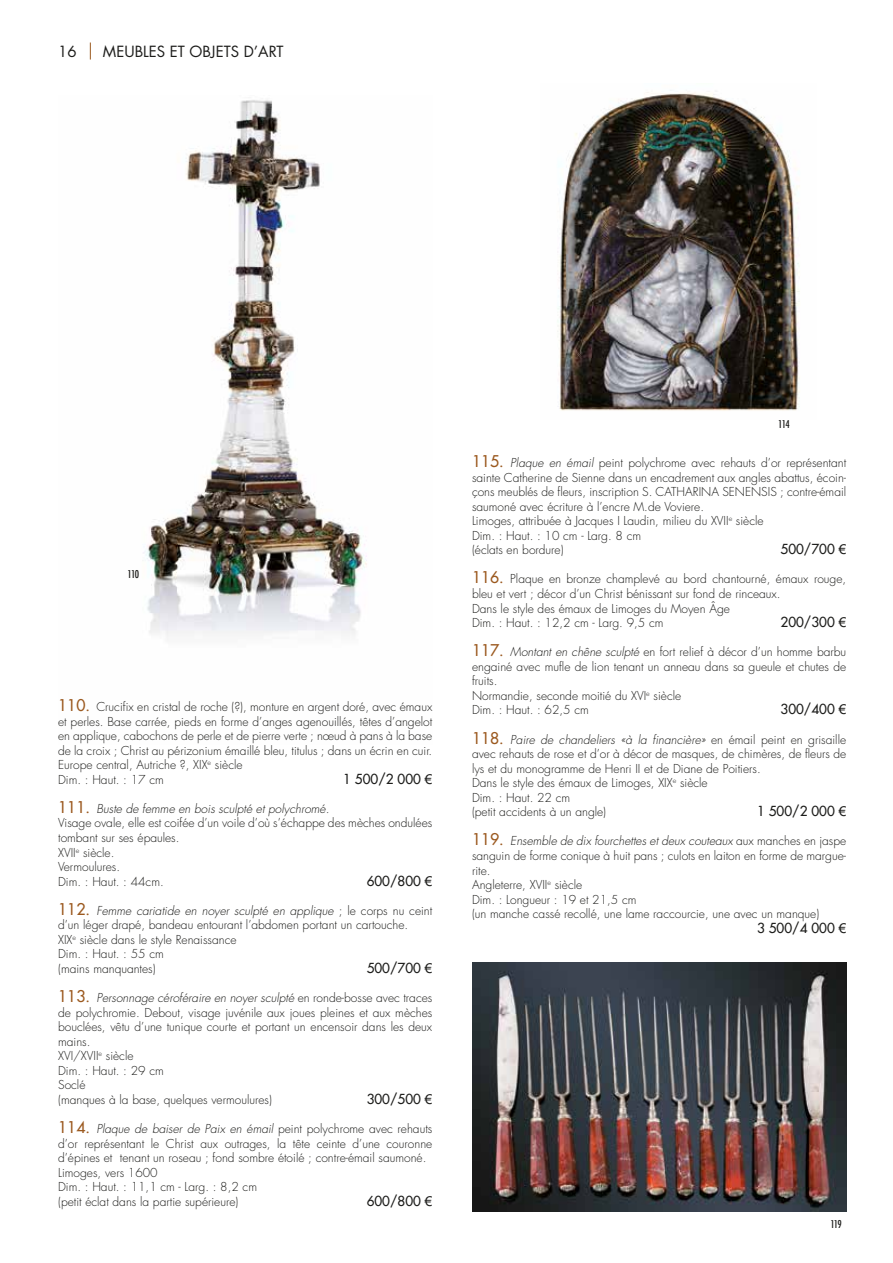
<style>
.page{position:relative;width:893px;height:1263px;background:#fff}
.page>*{position:absolute;margin:0;border:0;box-sizing:border-box;transform-origin:0 0}
.t1{font:15px "Futura";color:#1d1d1b}
.t2{font:13.5px "Futura";color:#1d1d1b}
.t3{font:300 12px/14.5px "Futura";color:#1d1d1b}
.t4{font:500 condensed 10.5px "Futura";letter-spacing:-.075em;color:#1d1d1b}
.s1{font-weight:400;font-size:15.75px;color:#9b591f}
.s2{font-family:"Arial"}
.s3{font-style:italic}
</style>
<div class="page">
<svg style="left:90px;top:43px;width:1px;height:17px"></svg>
<img style="left:143px;top:100px;width:224px;height:537px">
<img style="left:557px;top:90px;width:243px;height:321px">
<img style="left:473px;top:963px;width:373px;height:249px">
<p class="t1" style="left:58px;top:41px;width:20px">16</p>
<p class="t1" style="left:103px;top:41px;width:182px">MEUBLES ET OBJETS D’ART</p>
<p class="t4" style="left:128px;top:568px;width:13px">110</p>
<p class="t3" style="left:58px;top:699px;width:376px"><span class="s1">110.</span> Crucifix en cristal de roche (?), monture en argent doré, avec émaux et perles. Base carrée, pieds en forme d’anges agenouillés, têtes d’angelot en applique, cabochons de perle et de pierre verte ; nœud à pans à la base de la croix ; Christ au périzonium émaillé bleu, titulus ; dans un écrin en cuir.<br>Europe central, Autriche ?, XIX<sup>e</sup> siècle<br>Dim. : Haut. : 17 cm</p>
<p class="t2" style="left:343px;top:770px;width:91px">1 500/2 000 <span class="s2">€</span></p>
<p class="t3" style="left:58px;top:801px;width:376px"><span class="s1">111.</span> <span class="s3">Buste de femme en bois sculpté et polychromé.<br></span>Visage ovale, elle est coifée d’un voile d’où s’échappe des mèches ondulées tombant sur ses épaules.<br>XVII<sup>e</sup> siècle.<br>Vermoulures.<br>Dim. : Haut. : 44cm.</p>
<p class="t2" style="left:367px;top:872px;width:67px">600/800 <span class="s2">€</span></p>
<p class="t3" style="left:58px;top:903px;width:376px"><span class="s1">112.</span> <span class="s3">Femme cariatide en noyer sculpté en applique</span> ; le corps nu ceint d’un léger drapé, bandeau entourant l’abdomen portant un cartouche.<br>XIX<sup>e</sup> siècle dans le style Renaissance<br>Dim. : Haut. : 55 cm<br>(mains manquantes)</p>
<p class="t2" style="left:367px;top:959px;width:67px">500/700 <span class="s2">€</span></p>
<p class="t3" style="left:58px;top:990px;width:376px"><span class="s1">113.</span> <span class="s3">Personnage céroféraire en noyer sculpté</span> en ronde-bosse avec traces de polychromie. Debout, visage juvénile aux joues pleines et aux mèches bouclées, vêtu d’une tunique courte et portant un encensoir dans les deux mains.<br>XVI/XVII<sup>e</sup> siècle<br>Dim. : Haut. : 29 cm<br>Soclé<br>(manques à la base, quelques vermoulures)</p>
<p class="t2" style="left:367px;top:1090px;width:67px">300/500 <span class="s2">€</span></p>
<p class="t3" style="left:58px;top:1121px;width:376px"><span class="s1">114.</span> <span class="s3">Plaque de baiser de Paix en émail</span> peint polychrome avec rehauts d’or représentant le Christ aux outrages, la tête ceinte d’une couronne d’épines et tenant un roseau ; fond sombre étoilé ; contre-émail saumoné.<br>Limoges, vers 1600<br>Dim. : Haut. : 11,1 cm - Larg. : 8,2 cm<br>(petit éclat dans la partie supérieure)</p>
<p class="t2" style="left:367px;top:1192px;width:67px">600/800 <span class="s2">€</span></p>
<p class="t4" style="left:778px;top:417px;width:13px">114</p>
<p class="t3" style="left:472px;top:456px;width:376px"><span class="s1">115.</span> <span class="s3">Plaque en émail</span> peint polychrome avec rehauts d’or représentant sainte Catherine de Sienne dans un encadrement aux angles abattus, écoin&shy;çons meublés de fleurs, inscription S. CATHARINA SENENSIS ; contre-émail saumoné avec écriture à l’encre M.de Voviere.<br>Limoges, attribuée à Jacques I Laudin, milieu du XVII<sup>e</sup> siècle<br>Dim. : Haut. : 10 cm - Larg. 8 cm<br>(éclats en bordure)</p>
<p class="t2" style="left:780px;top:541px;width:67px">500/700 <span class="s2">€</span></p>
<p class="t3" style="left:472px;top:572px;width:376px"><span class="s1">116.</span> Plaque en bronze champlevé au bord chantourné, émaux rouge, bleu et vert ; décor d’un Christ bénissant sur fond de rinceaux.<br>Dans le style des émaux de Limoges du Moyen Âge<br>Dim. : Haut. : 12,2 cm - Larg. 9,5 cm</p>
<p class="t2" style="left:780px;top:613px;width:67px">200/300 <span class="s2">€</span></p>
<p class="t3" style="left:472px;top:645px;width:376px"><span class="s1">117.</span> <span class="s3">Montant en chêne sculpté</span> en fort relief à décor d’un homme barbu engainé avec mufle de lion tenant un anneau dans sa gueule et chutes de fruits.<br>Normandie, seconde moitié du XVI<sup>e</sup> siècle<br>Dim. : Haut. : 62,5 cm</p>
<p class="t2" style="left:780px;top:701px;width:67px">300/400 <span class="s2">€</span></p>
<p class="t3" style="left:472px;top:732px;width:376px"><span class="s1">118.</span> <span class="s3">Paire de chandeliers «à la financière»</span> en émail peint en grisaille avec rehauts de rose et d’or à décor de masques, de chimères, de fleurs de lys et du monogramme de Henri II et de Diane de Poitiers.<br>Dans le style des émaux de Limoges, XIX<sup>e</sup> siècle<br>Dim. : Haut. 22 cm<br>(petit accidents à un angle)</p>
<p class="t2" style="left:757px;top:802px;width:91px">1 500/2 000 <span class="s2">€</span></p>
<p class="t3" style="left:472px;top:834px;width:376px"><span class="s1">119.</span> <span class="s3">Ensemble de dix fourchettes et deux couteaux</span> aux manches en jaspe sanguin de forme conique à huit pans ; culots en laiton en forme de margue&shy;rite.<br>Angleterre, XVII<sup>e</sup> siècle<br>Dim. : Longueur : 19 et 21,5 cm<br>(un manche cassé recollé, une lame raccourcie, une avec un manque)</p>
<p class="t2" style="left:757px;top:919px;width:91px">3 500/4 000 <span class="s2">€</span></p>
<p class="t4" style="left:830px;top:1218px;width:13px">119</p>
</div>
